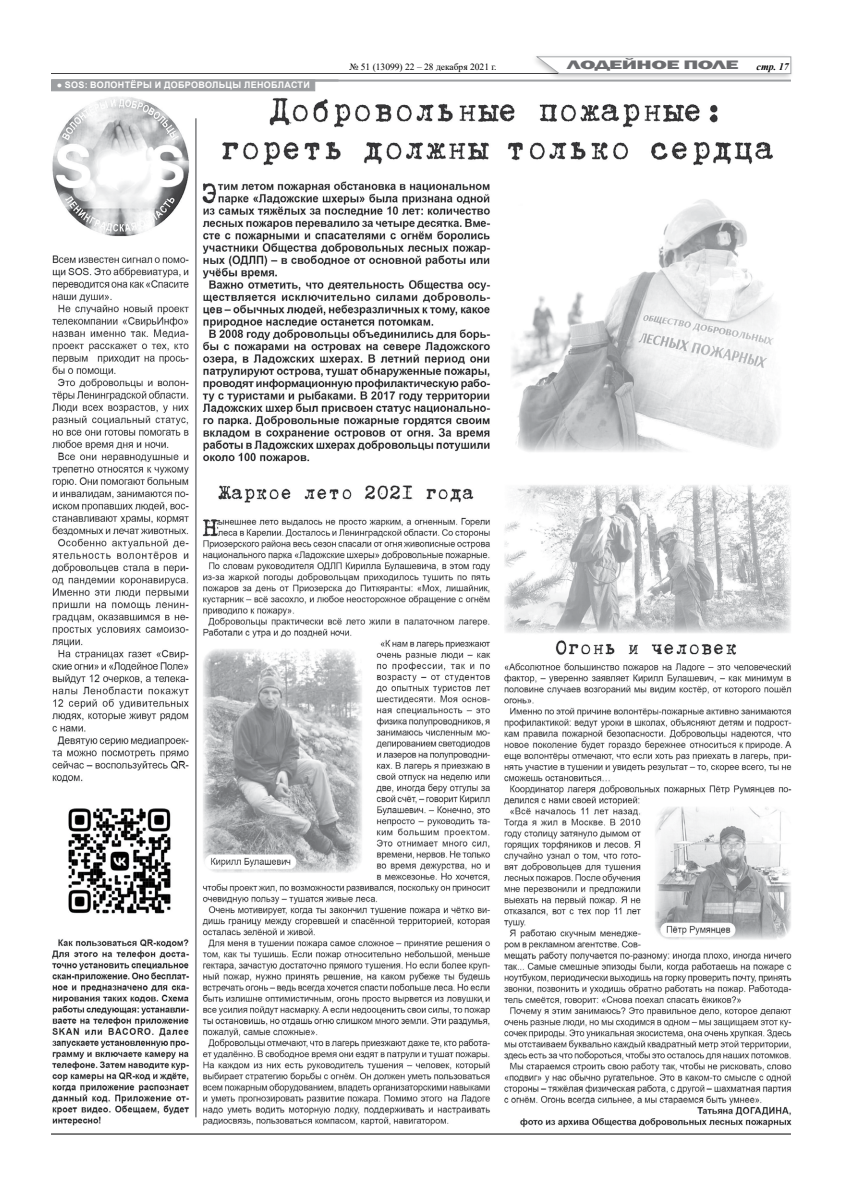
<style>
.page{position:relative;width:842px;height:1191px;background:#fff}
.page>*{position:absolute;margin:0;border:0;box-sizing:border-box;transform-origin:0 0}
.t1{font:800 12.6px "Franklin Gothic";letter-spacing:-.025em;color:#6d6e71;scale:1.79 1}
.t2{font:italic 700 10px "Times New Roman";color:#000}
.t3{font:9.5px "Times New Roman";color:#000}
.t4{font:700 9px "Arial";letter-spacing:.035em;color:#fff}
.s1{font-weight:400}
</style>
<div class="page">
<hr style="left:51px;top:1133px;width:740px;height:1px;background:#000">
<hr style="left:51px;top:73px;width:508px;height:1px;background:#414042">
<div style="left:530px;top:53px;width:264px;height:28px;background:#000;opacity:.25"></div>
<svg style="left:536px;top:57px;width:255px;height:17px"></svg>
<hr style="left:51px;top:80px;width:740px;height:2px;background:#9d9fa2">
<hr style="left:52px;top:79px;width:286px;height:2px;background:#9d9fa2">
<div style="left:51px;top:79px;width:264px;height:12px;background:#9d9fa2"></div>
<img style="left:52px;top:97px;width:740px;height:1031px">
<p class="t4" style="left:57px;top:79px;width:255px"><span class="s1">●</span> SOS: ВОЛОНТЁРЫ И ДОБРОВОЛЬЦЫ ЛЕНОБЛАСТИ</p>
<p class="t3" style="left:349px;top:60px;width:149px">№ 51 (13099) 22 – 28 декабря 2021 г.</p>
<h1 class="t1" style="left:567px;top:57px;width:97px">ЛОДЕЙНОЕ ПОЛЕ</h1>
<p class="t2" style="left:757px;top:60px;width:34px">стр. 17</p>
</div>
